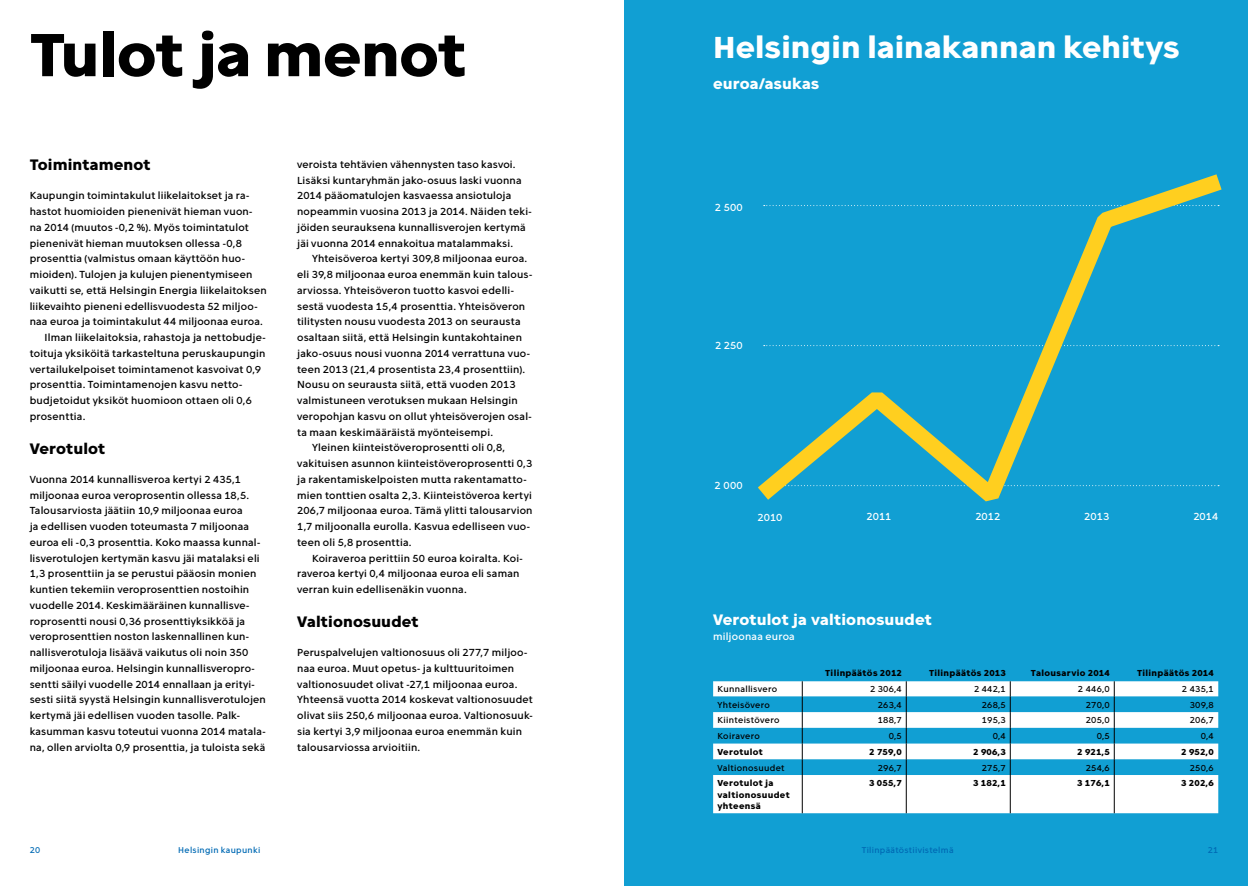
<style>
.page{position:relative;width:1248px;height:886px;background:#fff}
.page>*{position:absolute;margin:0;border:0;box-sizing:border-box;transform-origin:0 0}
.t1{font:700 63px "Helsinki Avoin Sans";letter-spacing:-.01em;color:#000}
.t2{font:700 31.5px "Helsinki Avoin Sans";letter-spacing:.005em;color:#fff}
.t3{font:700 15.75px "Helsinki Avoin Sans";letter-spacing:.01em;color:#fff}
.t4{font:700 15.75px "Helsinki Avoin Sans";letter-spacing:.01em;color:#000}
.t5{font:10.62px/15.8px "Helsinki Avoin Sans";letter-spacing:.015em;color:#000}
.t6{font:10.62px "Helsinki Avoin Sans";letter-spacing:.01em;color:#fff}
.t7{font:9px "Helsinki Avoin Sans";letter-spacing:.025em;color:#000}
.t8{font:700 9px/11.2px "Helsinki Avoin Sans";letter-spacing:.035em;color:#000}
.t9{font:8.75px "Helsinki Avoin Sans";letter-spacing:.035em;color:#006ab4}
</style>
<div class="page">
<div style="left:624px;top:0;width:623px;height:886px;background:#119fd3"></div>
<svg style="left:713px;top:681px;width:505px;height:132px;fill:#fff"></svg>
<svg style="left:802px;top:681px;width:1px;height:94px"></svg>
<svg style="left:905px;top:681px;width:1px;height:94px"></svg>
<svg style="left:1009px;top:681px;width:1px;height:94px"></svg>
<svg style="left:1113px;top:681px;width:1px;height:94px"></svg>
<hr style="left:802px;top:775px;width:1px;height:38px;background:#000">
<hr style="left:905px;top:775px;width:1px;height:38px;background:#000">
<hr style="left:1009px;top:775px;width:1px;height:38px;background:#000">
<hr style="left:1113px;top:775px;width:1px;height:38px;background:#000">
<svg style="left:758px;top:174px;width:464px;height:328px"></svg>
<h1 class="t1" style="left:30px;top:10px;width:438px">Tulot ja menot</h1>
<h3 class="t4" style="left:30px;top:154px;width:122px">Toimintamenot</h3>
<p class="t5" style="left:30px;top:188px;width:221px">Kaupungin toimintakulut liikelaitokset ja ra-</p>
<p class="t5" style="left:30px;top:203px;width:224px">hastot huomioiden pienenivät hieman vuon-</p>
<p class="t5" style="left:30px;top:219px;width:221px">na 2014 (muutos -0,2 %). Myös toimintatulot</p>
<p class="t5" style="left:30px;top:235px;width:214px">pienenivät hieman muutoksen ollessa -0,8</p>
<p class="t5" style="left:30px;top:251px;width:217px">prosenttia (valmistus omaan käyttöön huo-</p>
<p class="t5" style="left:30px;top:266px;width:224px">mioiden). Tulojen ja kulujen pienentymiseen</p>
<p class="t5" style="left:30px;top:282px;width:238px">vaikutti se, että Helsingin Energia liikelaitoksen</p>
<p class="t5" style="left:30px;top:298px;width:229px">liikevaihto pieneni edellisvuodesta 52 miljoo-</p>
<p class="t5" style="left:30px;top:314px;width:235px">naa euroa ja toimintakulut 44 miljoonaa euroa.</p>
<p class="t5" style="left:45px;top:329px;width:222px">Ilman liikelaitoksia, rahastoja ja nettobudje-</p>
<p class="t5" style="left:30px;top:345px;width:237px">toituja yksiköitä tarkasteltuna peruskaupungin</p>
<p class="t5" style="left:30px;top:361px;width:233px">vertailukelpoiset toimintamenot kasvoivat 0,9</p>
<p class="t5" style="left:30px;top:377px;width:214px">prosenttia. Toimintamenojen kasvu netto-</p>
<p class="t5" style="left:30px;top:392px;width:224px">budjetoidut yksiköt huomioon ottaen oli 0,6</p>
<p class="t5" style="left:30px;top:408px;width:57px">prosenttia.</p>
<h3 class="t4" style="left:30px;top:437px;width:77px">Verotulot</h3>
<p class="t5" style="left:30px;top:471px;width:238px">Vuonna 2014 kunnallisveroa kertyi 2 435,1 miljoonaa euroa veroprosentin ollessa 18,5.<br>Talousarviosta jäätiin 10,9 miljoonaa euroa<br>ja edellisen vuoden toteumasta 7 miljoonaa euroa eli -0,3 prosenttia. Koko maassa kunnal&shy;lisverotulojen kertymän kasvu jäi matalaksi eli 1,3 prosenttiin ja se perustui pääosin monien kuntien tekemiin veroprosenttien nostoihin vuodelle 2014. Keskimääräinen kunnallisve&shy;roprosentti nousi 0,36 prosenttiyksikköä ja veroprosenttien noston laskennallinen kun&shy;nallisverotuloja lisäävä vaikutus oli noin 350 miljoonaa euroa. Helsingin kunnallisveropro&shy;sentti säilyi vuodelle 2014 ennallaan ja erityi&shy;sesti siitä syystä Helsingin kunnallisverotulojen kertymä jäi edellisen vuoden tasolle. Palk&shy;kasumman kasvu toteutui vuonna 2014 matala&shy;na, ollen arviolta 0,9 prosenttia, ja tuloista sekä</p>
<p class="t5" style="left:297px;top:156px;width:236px">veroista tehtävien vähennysten taso kasvoi.<br>Lisäksi kuntaryhmän jako-osuus laski vuonna 2014 pääomatulojen kasvaessa ansiotuloja nopeammin vuosina 2013 ja 2014. Näiden teki&shy;jöiden seurauksena kunnallisverojen kertymä jäi vuonna 2014 ennakoitua matalammaksi.</p>
<p class="t5" style="left:312px;top:251px;width:217px">Yhteisöveroa kertyi 309,8 miljoonaa euroa.</p>
<p class="t5" style="left:297px;top:266px;width:236px">eli 39,8 miljoonaa euroa enemmän kuin talous-</p>
<p class="t5" style="left:297px;top:282px;width:218px">arviossa. Yhteisöveron tuotto kasvoi edelli-</p>
<p class="t5" style="left:297px;top:298px;width:229px">sestä vuodesta 15,4 prosenttia. Yhteisöveron</p>
<p class="t5" style="left:297px;top:314px;width:225px">tilitysten nousu vuodesta 2013 on seurausta</p>
<p class="t5" style="left:297px;top:329px;width:226px">osaltaan siitä, että Helsingin kuntakohtainen</p>
<p class="t5" style="left:297px;top:345px;width:234px">jako-osuus nousi vuonna 2014 verrattuna vuo-</p>
<p class="t5" style="left:297px;top:361px;width:230px">teen 2013 (21,4 prosentista 23,4 prosenttiin).</p>
<p class="t5" style="left:297px;top:377px;width:220px">Nousu on seurausta siitä, että vuoden 2013</p>
<p class="t5" style="left:297px;top:392px;width:222px">valmistuneen verotuksen mukaan Helsingin</p>
<p class="t5" style="left:297px;top:408px;width:236px">veropohjan kasvu on ollut yhteisöverojen osal-</p>
<p class="t5" style="left:297px;top:424px;width:197px">ta maan keskimääräistä myönteisempi.</p>
<p class="t5" style="left:312px;top:439px;width:195px">Yleinen kiinteistöveroprosentti oli 0,8,</p>
<p class="t5" style="left:297px;top:455px;width:237px">vakituisen asunnon kiinteistöveroprosentti 0,3</p>
<p class="t5" style="left:297px;top:471px;width:231px">ja rakentamiskelpoisten mutta rakentamatto-</p>
<p class="t5" style="left:297px;top:487px;width:236px">mien tonttien osalta 2,3. Kiinteistöveroa kertyi</p>
<p class="t5" style="left:297px;top:502px;width:237px">206,7 miljoonaa euroa. Tämä ylitti talousarvion</p>
<p class="t5" style="left:297px;top:518px;width:234px">1,7 miljoonalla eurolla. Kasvua edelliseen vuo-</p>
<p class="t5" style="left:297px;top:534px;width:116px">teen oli 5,8 prosenttia.</p>
<p class="t5" style="left:312px;top:550px;width:212px">Koiraveroa perittiin 50 euroa koiralta. Koi-</p>
<p class="t5" style="left:297px;top:565px;width:224px">raveroa kertyi 0,4 miljoonaa euroa eli saman</p>
<p class="t5" style="left:297px;top:581px;width:171px">verran kuin edellisenäkin vuonna.</p>
<h3 class="t4" style="left:297px;top:611px;width:123px">Valtionosuudet</h3>
<p class="t5" style="left:297px;top:644px;width:237px">Peruspalvelujen valtionosuus oli 277,7 miljoo&shy;naa euroa. Muut opetus- ja kulttuuritoimen valtionosuudet olivat -27,1 miljoonaa euroa.<br>Yhteensä vuotta 2014 koskevat valtionosuudet olivat siis 250,6 miljoonaa euroa. Valtionosuuk&shy;sia kertyi 3,9 miljoonaa euroa enemmän kuin talousarviossa arvioitiin.</p>
<h2 class="t2" style="left:713px;top:25px;width:468px">Helsingin lainakannan kehitys</h2>
<h3 class="t3" style="left:713px;top:73px;width:108px">euroa/asukas</h3>
<p class="t6" style="left:714px;top:201px;width:29px">2 500</p>
<p class="t6" style="left:715px;top:339px;width:29px">2 250</p>
<p class="t6" style="left:714px;top:479px;width:30px">2 000</p>
<p class="t6" style="left:757px;top:511px;width:26px">2010</p>
<p class="t6" style="left:866px;top:510px;width:26px">2011</p>
<p class="t6" style="left:975px;top:510px;width:26px">2012</p>
<p class="t6" style="left:1084px;top:510px;width:26px">2013</p>
<p class="t6" style="left:1193px;top:510px;width:26px">2014</p>
<h3 class="t3" style="left:713px;top:608px;width:220px">Verotulot ja valtionosuudet</h3>
<p class="t6" style="left:713px;top:630px;width:83px">miljoonaa euroa</p>
<p class="t8" style="left:825px;top:667px;width:78px">Tilinpäätös 2012</p>
<p class="t8" style="left:929px;top:667px;width:78px">Tilinpäätös 2013</p>
<p class="t8" style="left:1030px;top:667px;width:80px">Talousarvio 2014</p>
<p class="t8" style="left:1136px;top:667px;width:78px">Tilinpäätös 2014</p>
<p class="t7" style="left:717px;top:683px;width:61px">Kunnallisvero</p>
<p class="t7" style="left:869px;top:683px;width:33px">2 306,4</p>
<p class="t7" style="left:973px;top:683px;width:33px">2 442,1</p>
<p class="t7" style="left:1077px;top:683px;width:33px">2 446,0</p>
<p class="t7" style="left:1181px;top:683px;width:33px">2 435,1</p>
<p class="t7" style="left:717px;top:699px;width:54px">Yhteisövero</p>
<p class="t7" style="left:877px;top:699px;width:26px">263,4</p>
<p class="t7" style="left:981px;top:699px;width:26px">268,5</p>
<p class="t7" style="left:1085px;top:699px;width:26px">270,0</p>
<p class="t7" style="left:1189px;top:699px;width:26px">309,8</p>
<p class="t7" style="left:717px;top:714px;width:63px">Kiinteistövero</p>
<p class="t7" style="left:877px;top:714px;width:26px">188,7</p>
<p class="t7" style="left:981px;top:714px;width:26px">195,3</p>
<p class="t7" style="left:1085px;top:714px;width:26px">205,0</p>
<p class="t7" style="left:1189px;top:714px;width:26px">206,7</p>
<p class="t7" style="left:717px;top:730px;width:44px">Koiravero</p>
<p class="t7" style="left:888px;top:730px;width:15px">0,5</p>
<p class="t7" style="left:992px;top:730px;width:15px">0,4</p>
<p class="t7" style="left:1096px;top:730px;width:15px">0,5</p>
<p class="t7" style="left:1200px;top:730px;width:15px">0,4</p>
<p class="t8" style="left:717px;top:746px;width:47px">Verotulot</p>
<p class="t8" style="left:869px;top:746px;width:34px">2 759,0</p>
<p class="t8" style="left:973px;top:746px;width:34px">2 906,3</p>
<p class="t8" style="left:1076px;top:746px;width:34px">2 921,5</p>
<p class="t8" style="left:1180px;top:746px;width:34px">2 952,0</p>
<p class="t7" style="left:717px;top:762px;width:69px">Valtionosuudet</p>
<p class="t7" style="left:877px;top:762px;width:26px">296,7</p>
<p class="t7" style="left:981px;top:762px;width:26px">275,7</p>
<p class="t7" style="left:1085px;top:762px;width:26px">254,6</p>
<p class="t7" style="left:1189px;top:762px;width:26px">250,6</p>
<p class="t8" style="left:717px;top:777px;width:74px">Verotulot ja valtionosuudet yhteensä</p>
<p class="t8" style="left:869px;top:777px;width:34px">3 055,7</p>
<p class="t8" style="left:972px;top:777px;width:34px">3 182,1</p>
<p class="t8" style="left:1076px;top:777px;width:34px">3 176,1</p>
<p class="t8" style="left:1180px;top:777px;width:34px">3 202,6</p>
<p class="t9" style="left:30px;top:844px;width:12px">20</p>
<p class="t9" style="left:178px;top:844px;width:84px">Helsingin kaupunki</p>
<p class="t9" style="left:861px;top:844px;width:93px">Tilinpäätöstiivistelmä</p>
<p class="t9" style="left:1207px;top:844px;width:12px">21</p>
</div>
